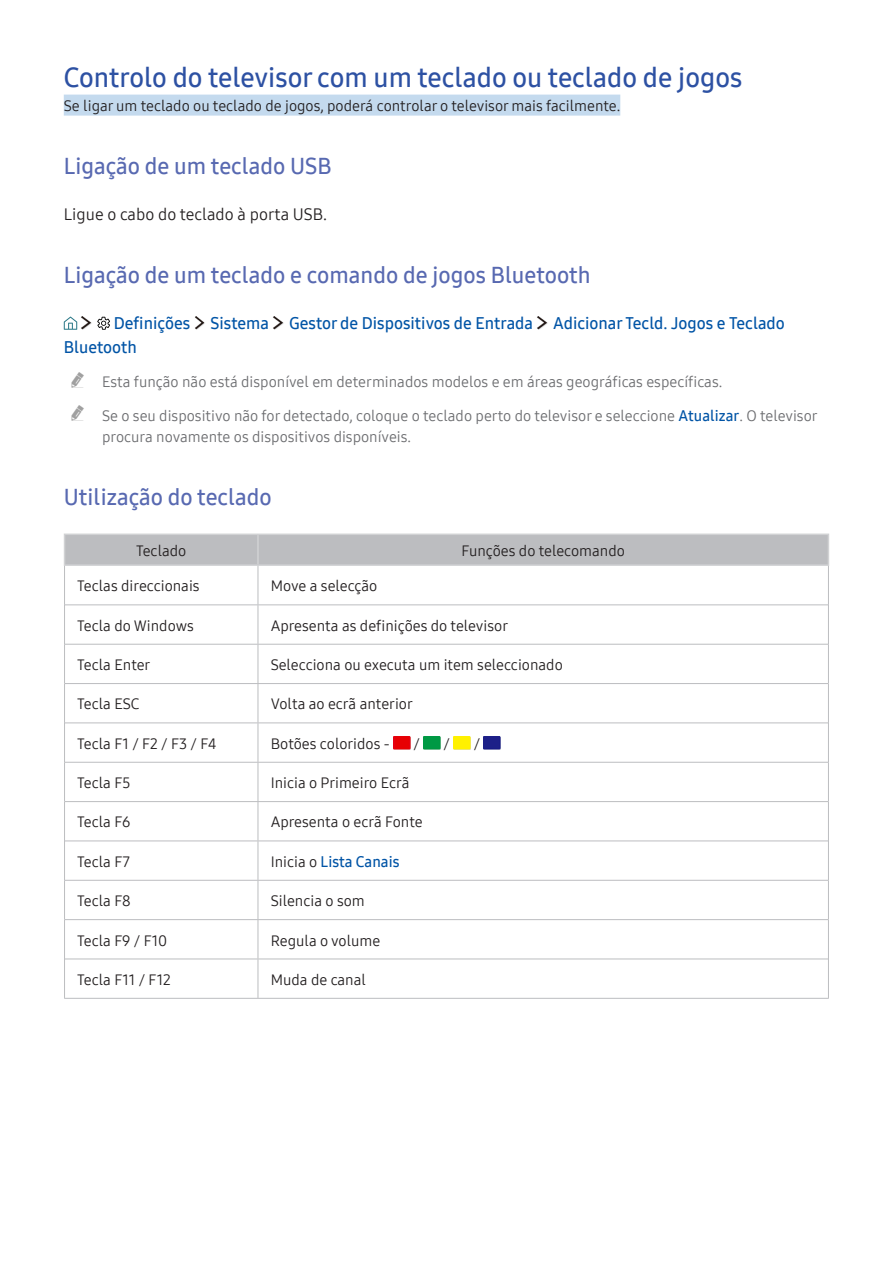
<style>
.page{position:relative;width:893px;height:1263px;background:#fff}
.page>*{position:absolute;margin:0;border:0;box-sizing:border-box;transform-origin:0 0}
.Heading1{font:27px "Samsung One 600";color:#2d51a3}
.Heading2{font:22.5px "Samsung One 600";color:#5869b1}
.Heading2-index{font:22.5px "Samsung One 600";color:#5869b1}
.Description{font:16.5px/24px "Samsung One 600";color:#0154a6}
.Description-2{font:16.5px "Samsung One 400";color:#231f20}
.Description-Cell{font:15px "Samsung One 400";color:#231f20}
.t1{font:15px/21px "Samsung One 400";color:#6c6d70}
.Heading1-Info{font:15px "Samsung One 400";color:#231f20}
.Description-Center-C{font:15px "Samsung One 400";color:#231f20}
.Description-Cell-2{font:15px "Samsung One 600";color:#0154a6}
.s1{font-family:"Samsung One 600";color:#0154a6}
.s2{font-family:"Samsung One 400";color:#231f20}
</style>
<div class="page">
<div style="left:64px;top:95px;width:556px;height:21px;background:#c4daee"></div>
<svg style="left:64px;top:317px;width:13px;height:13px"></svg>
<img style="left:81px;top:316px;width:11px;height:14px">
<svg style="left:97px;top:317px;width:13px;height:13px"></svg>
<img style="left:195px;top:316px;width:10px;height:14px">
<img style="left:273px;top:316px;width:11px;height:14px">
<img style="left:537px;top:316px;width:11px;height:14px">
<hr style="left:65px;top:604px;width:193px;height:1px;background:#bcbdc0">
<hr style="left:258px;top:604px;width:570px;height:1px;background:#bcbdc0">
<hr style="left:65px;top:644px;width:193px;height:1px;background:#bcbdc0">
<hr style="left:258px;top:644px;width:570px;height:1px;background:#bcbdc0">
<hr style="left:65px;top:683px;width:193px;height:1px;background:#bcbdc0">
<hr style="left:258px;top:683px;width:570px;height:1px;background:#bcbdc0">
<hr style="left:65px;top:722px;width:193px;height:1px;background:#bcbdc0">
<hr style="left:258px;top:722px;width:570px;height:1px;background:#bcbdc0">
<hr style="left:65px;top:762px;width:193px;height:1px;background:#bcbdc0">
<hr style="left:258px;top:762px;width:570px;height:1px;background:#bcbdc0">
<hr style="left:65px;top:801px;width:193px;height:1px;background:#bcbdc0">
<hr style="left:258px;top:801px;width:570px;height:1px;background:#bcbdc0">
<hr style="left:65px;top:840px;width:193px;height:1px;background:#bcbdc0">
<hr style="left:258px;top:840px;width:570px;height:1px;background:#bcbdc0">
<hr style="left:65px;top:880px;width:193px;height:1px;background:#bcbdc0">
<hr style="left:258px;top:880px;width:570px;height:1px;background:#bcbdc0">
<hr style="left:65px;top:919px;width:193px;height:1px;background:#bcbdc0">
<hr style="left:258px;top:919px;width:570px;height:1px;background:#bcbdc0">
<hr style="left:65px;top:958px;width:193px;height:1px;background:#bcbdc0">
<hr style="left:258px;top:958px;width:570px;height:1px;background:#bcbdc0">
<hr style="left:64px;top:998px;width:194px;height:1px;background:#bcbdc0">
<hr style="left:258px;top:998px;width:571px;height:1px;background:#bcbdc0">
<hr style="left:64px;top:533px;width:194px;height:2px;background:#d1d2d4">
<hr style="left:258px;top:533px;width:571px;height:2px;background:#d1d2d4">
<div style="left:64px;top:535px;width:765px;height:29px;background:#bcbdc0"></div>
<hr style="left:64px;top:564px;width:194px;height:2px;background:#d1d2d4">
<hr style="left:258px;top:564px;width:571px;height:2px;background:#d1d2d4">
<hr style="left:258px;top:566px;width:1px;height:38px;background:#bcbdc0">
<hr style="left:258px;top:605px;width:1px;height:39px;background:#bcbdc0">
<hr style="left:258px;top:645px;width:1px;height:38px;background:#bcbdc0">
<hr style="left:258px;top:684px;width:1px;height:38px;background:#bcbdc0">
<hr style="left:258px;top:723px;width:1px;height:39px;background:#bcbdc0">
<hr style="left:258px;top:763px;width:1px;height:38px;background:#bcbdc0">
<hr style="left:258px;top:802px;width:1px;height:38px;background:#bcbdc0">
<hr style="left:258px;top:841px;width:1px;height:39px;background:#bcbdc0">
<hr style="left:258px;top:881px;width:1px;height:38px;background:#bcbdc0">
<hr style="left:258px;top:920px;width:1px;height:38px;background:#bcbdc0">
<hr style="left:258px;top:959px;width:1px;height:39px;background:#bcbdc0">
<hr style="left:257px;top:535px;width:2px;height:29px;background:#d1d2d4">
<hr style="left:64px;top:566px;width:1px;height:39px;background:#bcbdc0">
<hr style="left:828px;top:566px;width:1px;height:39px;background:#bcbdc0">
<hr style="left:64px;top:605px;width:1px;height:39px;background:#bcbdc0">
<hr style="left:828px;top:605px;width:1px;height:39px;background:#bcbdc0">
<hr style="left:64px;top:644px;width:1px;height:39px;background:#bcbdc0">
<hr style="left:828px;top:644px;width:1px;height:39px;background:#bcbdc0">
<hr style="left:64px;top:683px;width:1px;height:40px;background:#bcbdc0">
<hr style="left:828px;top:683px;width:1px;height:40px;background:#bcbdc0">
<hr style="left:64px;top:723px;width:1px;height:39px;background:#bcbdc0">
<hr style="left:828px;top:723px;width:1px;height:39px;background:#bcbdc0">
<hr style="left:64px;top:762px;width:1px;height:39px;background:#bcbdc0">
<hr style="left:828px;top:762px;width:1px;height:39px;background:#bcbdc0">
<hr style="left:64px;top:801px;width:1px;height:40px;background:#bcbdc0">
<hr style="left:828px;top:801px;width:1px;height:40px;background:#bcbdc0">
<hr style="left:64px;top:841px;width:1px;height:39px;background:#bcbdc0">
<hr style="left:828px;top:841px;width:1px;height:39px;background:#bcbdc0">
<hr style="left:64px;top:880px;width:1px;height:40px;background:#bcbdc0">
<hr style="left:828px;top:880px;width:1px;height:40px;background:#bcbdc0">
<hr style="left:64px;top:920px;width:1px;height:39px;background:#bcbdc0">
<hr style="left:828px;top:920px;width:1px;height:39px;background:#bcbdc0">
<hr style="left:64px;top:959px;width:1px;height:39px;background:#bcbdc0">
<hr style="left:828px;top:959px;width:1px;height:39px;background:#bcbdc0">
<img style="left:393px;top:736px;width:17px;height:13px">
<img style="left:423px;top:736px;width:17px;height:13px">
<img style="left:453px;top:736px;width:17px;height:13px">
<img style="left:483px;top:736px;width:17px;height:13px">
<p class="Heading1" style="left:64px;top:59px;width:680px">Controlo do televisor com um teclado ou teclado de jogos</p>
<p class="Heading1-Info" style="left:64px;top:96px;width:558px">Se ligar um teclado ou teclado de jogos, poderá controlar o televisor mais facilmente.</p>
<p class="Heading2" style="left:64px;top:151px;width:269px">Ligação de um teclado USB</p>
<p class="Description-2" style="left:64px;top:203px;width:265px">Ligue o cabo do teclado à porta USB.</p>
<p class="Heading2" style="left:64px;top:260px;width:528px">Ligação de um teclado e comando de jogos Bluetooth</p>
<p class="Description" style="left:64px;top:311px;width:723px;text-indent:50px">Definições Sistema Gestor de Dispositivos de Entrada Adicionar Tecld. Jogos e Teclado<br>Bluetooth</p>
<p class="t1" style="left:102px;top:371px;width:622px">Esta função não está disponível em determinados modelos e em áreas geográficas específicas.</p>
<p class="t1" style="left:102px;top:405px;width:717px">Se o seu dispositivo não for detectado, coloque o teclado perto do televisor e seleccione <span class="s1">Atualizar</span>. O televisor procura novamente os dispositivos disponíveis.</p>
<p class="Heading2-index" style="left:64px;top:482px;width:209px">Utilização do teclado</p>
<p class="Description-Center-C" style="left:136px;top:541px;width:52px">Teclado</p>
<p class="Description-Center-C" style="left:461px;top:541px;width:165px">Funções do telecomando</p>
<p class="Description-Cell" style="left:77px;top:576px;width:124px">Teclas direccionais</p>
<p class="Description-Cell" style="left:271px;top:576px;width:108px">Move a selecção</p>
<p class="Description-Cell" style="left:77px;top:615px;width:118px">Tecla do Windows</p>
<p class="Description-Cell" style="left:271px;top:615px;width:239px">Apresenta as definições do televisor</p>
<p class="Description-Cell" style="left:77px;top:655px;width:75px">Tecla Enter</p>
<p class="Description-Cell" style="left:271px;top:655px;width:294px">Selecciona ou executa um item seleccionado</p>
<p class="Description-Cell" style="left:77px;top:694px;width:64px">Tecla ESC</p>
<p class="Description-Cell" style="left:271px;top:694px;width:144px">Volta ao ecrã anterior</p>
<p class="Description-Cell" style="left:77px;top:733px;width:141px">Tecla F1 / F2 / F3 / F4</p>
<p class="Description-Cell" style="left:271px;top:733px;width:121px">Botões coloridos -</p>
<p class="Description-Cell" style="left:413px;top:733px;width:8px">/</p>
<p class="Description-Cell" style="left:444px;top:733px;width:8px">/</p>
<p class="Description-Cell" style="left:474px;top:733px;width:8px">/</p>
<p class="Description-Cell" style="left:77px;top:773px;width:55px">Tecla F5</p>
<p class="Description-Cell" style="left:271px;top:773px;width:140px">Inicia o Primeiro Ecrã</p>
<p class="Description-Cell" style="left:77px;top:812px;width:55px">Tecla F6</p>
<p class="Description-Cell" style="left:271px;top:812px;width:153px">Apresenta o ecrã Fonte</p>
<p class="Description-Cell" style="left:77px;top:851px;width:54px">Tecla F7</p>
<p class="Description-Cell-2" style="left:271px;top:851px;width:130px"><span class="s2">Inicia o</span> Lista Canais</p>
<p class="Description-Cell" style="left:77px;top:891px;width:55px">Tecla F8</p>
<p class="Description-Cell" style="left:271px;top:891px;width:96px">Silencia o som</p>
<p class="Description-Cell" style="left:77px;top:930px;width:92px">Tecla F9 / F10</p>
<p class="Description-Cell" style="left:271px;top:930px;width:111px">Regula o volume</p>
<p class="Description-Cell" style="left:77px;top:969px;width:95px">Tecla F11 / F12</p>
<p class="Description-Cell" style="left:271px;top:969px;width:97px">Muda de canal</p>
</div>
